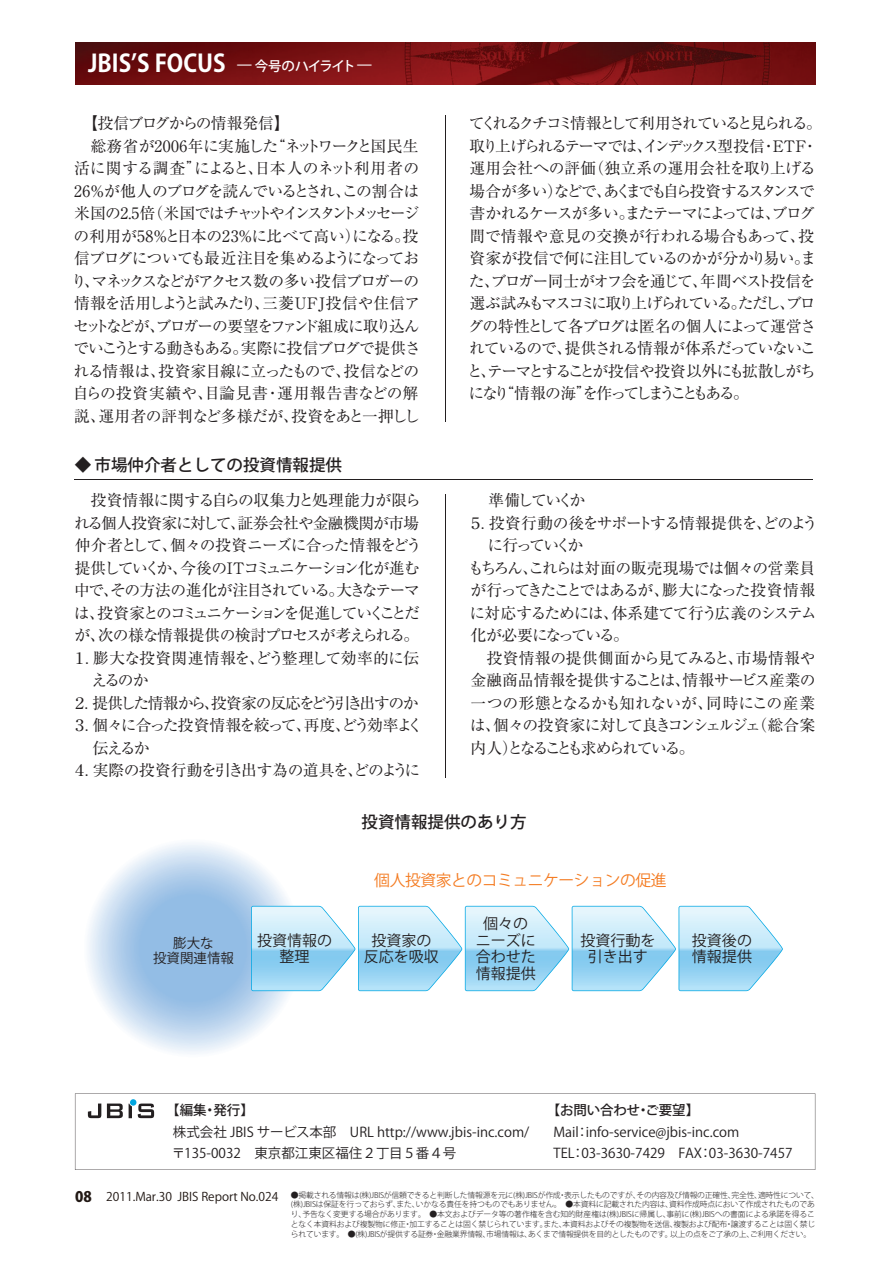
<style>
.page{position:relative;width:893px;height:1263px;background:#fff}
.page>*{position:absolute;margin:0;border:0;box-sizing:border-box;transform-origin:0 0}
.t1{font:24px "Koz Go Pro Bold 90 pv RKSJ H";color:#fff;scale:.95 1}
.t2{font:16.5px "Koz Go Pro Medium 90 pv RKSJ H";color:#231f20}
.t3{font:15.75px/22.5px "Ryumin Pro Regular 90 pv RKSJ H";letter-spacing:-.08em;color:#231f20}
.t4{font:15.75px "Ryumin Pro Regular 90 pv RKSJ H";letter-spacing:-.035em;color:#231f20}
.t5{font:15.75px "Ryumin Pro Regular 90 pv RKSJ H";letter-spacing:-.03em;color:#231f20}
.t6{font:15.75px "Ryumin Pro Regular 90 pv RKSJ H";letter-spacing:-.1em;color:#231f20}
.t7{font:15.75px "Ryumin Pro Regular 90 pv RKSJ H";letter-spacing:-.14em;color:#231f20}
.t8{font:15.75px "Ryumin Pro Regular 90 pv RKSJ H";letter-spacing:-.115em;color:#231f20}
.t9{font:15.75px "Ryumin Pro Regular 90 pv RKSJ H";letter-spacing:-.02em;color:#231f20}
.t10{font:15.75px "Ryumin Pro Regular 90 pv RKSJ H";color:#231f20}
.t11{font:15.75px "Ryumin Pro Regular 90 pv RKSJ H";letter-spacing:-.025em;color:#231f20}
.t12{font:15.75px "Koz Go Pro Regular 90 pv RKSJ H";letter-spacing:-.025em;color:#f47b21}
.t13{font:15.75px "Ryumin Pro Regular 90 pv RKSJ H";letter-spacing:-.155em;color:#231f20}
.t14{font:15.75px "Ryumin Pro Regular 90 pv RKSJ H";letter-spacing:-.15em;color:#231f20}
.t15{font:15px/16.5px "Koz Go Pro Regular 90 pv RKSJ H";color:#231f20;text-align:center}
.t16{font:13.5px/21.3px "Koz Go Pro Regular 90 pv RKSJ H";color:#231f20}
.t17{font:13.5px "Koz Go Pro Medium 90 pv RKSJ H";letter-spacing:-.01em;color:#231f20}
.t18{font:13.5px "Koz Go Pro Medium 90 pv RKSJ H";letter-spacing:-.04em;color:#fff}
.t19{font:12px "Koz Go Pro Regular 90 pv RKSJ H";color:#211814}
.t20{font:7.8px/9.8px "Koz Go Pro Light 90 pv RKSJ H";letter-spacing:-.02em;color:#231f20}
.s1{font-family:"Koz Go Pro Heavy 90 pv RKSJ H";font-size:14.4px}
</style>
<div class="page">
<svg style="left:76px;top:832px;width:230px;height:229px"></svg>
<img style="left:76px;top:42px;width:739px;height:43px">
<svg style="left:75px;top:1094px;width:740px;height:76px"></svg>
<svg style="left:88px;top:1104px;width:13px;height:14px"></svg>
<svg style="left:107px;top:1104px;width:16px;height:14px"></svg>
<svg style="left:129px;top:1099px;width:25px;height:19px"></svg>
<hr style="left:445px;top:116px;width:1px;height:306px;background:#231f20">
<hr style="left:445px;top:494px;width:1px;height:284px;background:#231f20">
<hr style="left:75px;top:479px;width:738px;height:1px;background:#231f20">
<svg style="left:251px;top:906px;width:532px;height:85px"></svg>
<h1 class="t1" style="left:88px;top:54px;width:146px">JBISʼS FOCUS</h1>
<p class="t18" style="left:237px;top:61px;width:137px">̶ 今号のハイライト̶</p>
<p class="t3" style="left:71px;top:114px;width:351px;text-indent:11px">【投信ブログからの情報発信】<br>　総務省が2006年に実施した“ネットワークと国民生活に関する調査”によると、日本人のネット利用者の<br>26％が他人のブログを読んでいるとされ、この割合は米国の2.5倍（米国ではチャットやインスタントメッセージの利用が58％と日本の23％に比べて高い）になる。投信ブログについても最近注目を集めるようになっており、マネックスなどがアクセス数の多い投信ブロガーの情報を活用しようと試みたり、三菱ＵＦＪ投信や住信アセットなどが、ブロガーの要望をファンド組成に取り込んでいこうとする動きもある。実際に投信ブログで提供される情報は、投資家目線に立ったもので、投信などの自らの投資実績や、目論見書・運用報告書などの解説、運用者の評判など多様だが、投資をあと一押しし</p>
<p class="t3" style="left:467px;top:114px;width:356px">てくれるクチコミ情報として利用されていると見られる。取り上げられるテーマでは、インデックス型投信・ETF・運用会社への評価（独立系の運用会社を取り上げる場合が多い）などで、あくまでも自ら投資するスタンスで書かれるケースが多い。またテーマによっては、ブログ間で情報や意見の交換が行われる場合もあって、投資家が投信で何に注目しているのかが分かり易い。また、ブロガー同士がオフ会を通じて、年間ベスト投信を選ぶ試みもマスコミに取り上げられている。ただし、ブログの特性として各ブログは匿名の個人によって運営されているので、提供される情報が体系だっていないこと、テーマとすることが投信や投資以外にも拡散しがちになり“情報の海”を作ってしまうこともある。</p>
<p class="t2" style="left:75px;top:459px;width:269px">◆ 市場仲介者としての投資情報提供</p>
<p class="t9" style="left:75px;top:495px;width:348px">　投資情報に関する自らの収集力と処理能力が限ら</p>
<p class="t4" style="left:74px;top:517px;width:346px">れる個人投資家に対して、証券会社や金融機関が市場</p>
<p class="t3" style="left:75px;top:536px;width:349px">仲介者として、個々の投資ニーズに合った情報をどう</p>
<p class="t6" style="left:75px;top:562px;width:347px">提供していくか、今後のITコミュニケーション化が進む</p>
<p class="t3" style="left:74px;top:581px;width:347px">中で、その方法の進化が注目されている。大きなテーマ</p>
<p class="t7" style="left:74px;top:607px;width:347px">は、投資家とのコミュニケーションを促進していくことだ</p>
<p class="t3" style="left:74px;top:626px;width:346px">が、次の様な情報提供の検討プロセスが考えられる。</p>
<p class="t5" style="left:72px;top:652px;width:349px">１．膨大な投資関連情報を、どう整理して効率的に伝</p>
<p class="t3" style="left:91px;top:671px;width:59px">えるのか</p>
<p class="t3" style="left:72px;top:694px;width:348px">２．提供した情報から、投資家の反応をどう引き出すのか</p>
<p class="t3" style="left:72px;top:716px;width:352px">３．個々に合った投資情報を絞って、再度、どう効率よく</p>
<p class="t3" style="left:93px;top:739px;width:58px">伝えるか</p>
<p class="t5" style="left:72px;top:765px;width:350px">４．実際の投資行動を引き出す為の道具を、どのように</p>
<p class="t14" style="left:489px;top:495px;width:98px">準備していくか</p>
<p class="t3" style="left:468px;top:514px;width:352px">５．投資行動の後をサポートする情報提供を、どのよう</p>
<p class="t14" style="left:488px;top:540px;width:97px">に行っていくか</p>
<p class="t4" style="left:468px;top:562px;width:349px">もちろん、これらは対面の販売現場では個々の営業員</p>
<p class="t3" style="left:470px;top:581px;width:346px">が行ってきたことではあるが、膨大になった投資情報</p>
<p class="t3" style="left:470px;top:604px;width:349px">に対応するためには、体系建てて行う広義のシステム</p>
<p class="t3" style="left:471px;top:626px;width:160px">化が必要になっている。</p>
<p class="t10" style="left:471px;top:652px;width:346px">　投資情報の提供側面から見てみると、市場情報や</p>
<p class="t4" style="left:471px;top:675px;width:346px">金融商品情報を提供することは、情報サービス産業の</p>
<p class="t11" style="left:471px;top:697px;width:346px">一つの形態となるかも知れないが、同時にこの産業</p>
<p class="t8" style="left:470px;top:720px;width:347px">は、個々の投資家に対して良きコンシェルジェ（総合案</p>
<p class="t13" style="left:471px;top:742px;width:226px">内人）となることも求められている。</p>
<p class="t2" style="left:362px;top:816px;width:166px">投資情報提供のあり方</p>
<p class="t16" style="left:153px;top:937px;width:82px;line-height:15px;text-align:center">膨大な<br>投資関連情報</p>
<p class="t15" style="left:257px;top:934px;width:76px">投資情報の整理</p>
<p class="t12" style="left:374px;top:874px;width:294px">個人投資家とのコミュニケーションの促進</p>
<p class="t15" style="left:364px;top:934px;width:77px">投資家の反応を吸収</p>
<p class="t15" style="left:476px;top:918px;width:61px">個々のニーズに合わせた情報提供</p>
<p class="t15" style="left:580px;top:934px;width:76px">投資行動を引き出す</p>
<p class="t15" style="left:692px;top:934px;width:61px;text-align:left">投資後の情報提供</p>
<p class="t17" style="left:166px;top:1105px;width:89px">【編集・発行】</p>
<p class="t16" style="left:172px;top:1123px;width:359px">株式会社 JBIS サービス本部　URL http://www.jbis-inc.com/〒135-0032　東京都江東区福住２丁目５番４号</p>
<p class="t17" style="left:547px;top:1105px;width:154px">【お問い合わせ・ご要望】</p>
<p class="t16" style="left:553px;top:1123px;width:240px">Mail：info-service@jbis-inc.com<br>TEL：03-3630-7429　FAX：03-3630-7457</p>
<p class="t20" style="left:291px;top:1191px;width:530px">●掲載される情報は(株)JBISが信頼できると判断した情報源を元に(株)JBISが作成・表示したものですが、その内容及び情報の正確性、完全性、適時性について、(株)JBISは保証を行っておらず、また、いかなる責任を持つものでもありません。　●本資料に記載された内容は、資料作成時点において作成されたものであり、予告なく変更する場合があります。　●本文およびデータ等の著作権を含む知的財産権は(株)JBISに帰属し、事前に(株)JBISへの書面による承諾を得ることなく本資料および複製物に修正・加工することは固く禁じられています。また、本資料およびその複製物を送信、複製および配布・譲渡することは固く禁じられています。　●(株)JBISが提供する証券・金融業界情報、市場情報は、あくまで情報提供を目的としたものです。以上の点をご了承の上、ご利用ください。</p>
<p class="t19" style="left:75px;top:1192px;width:205px"><span class="s1">08</span> 2011.Mar.30 JBIS Report No.024</p>
</div>
